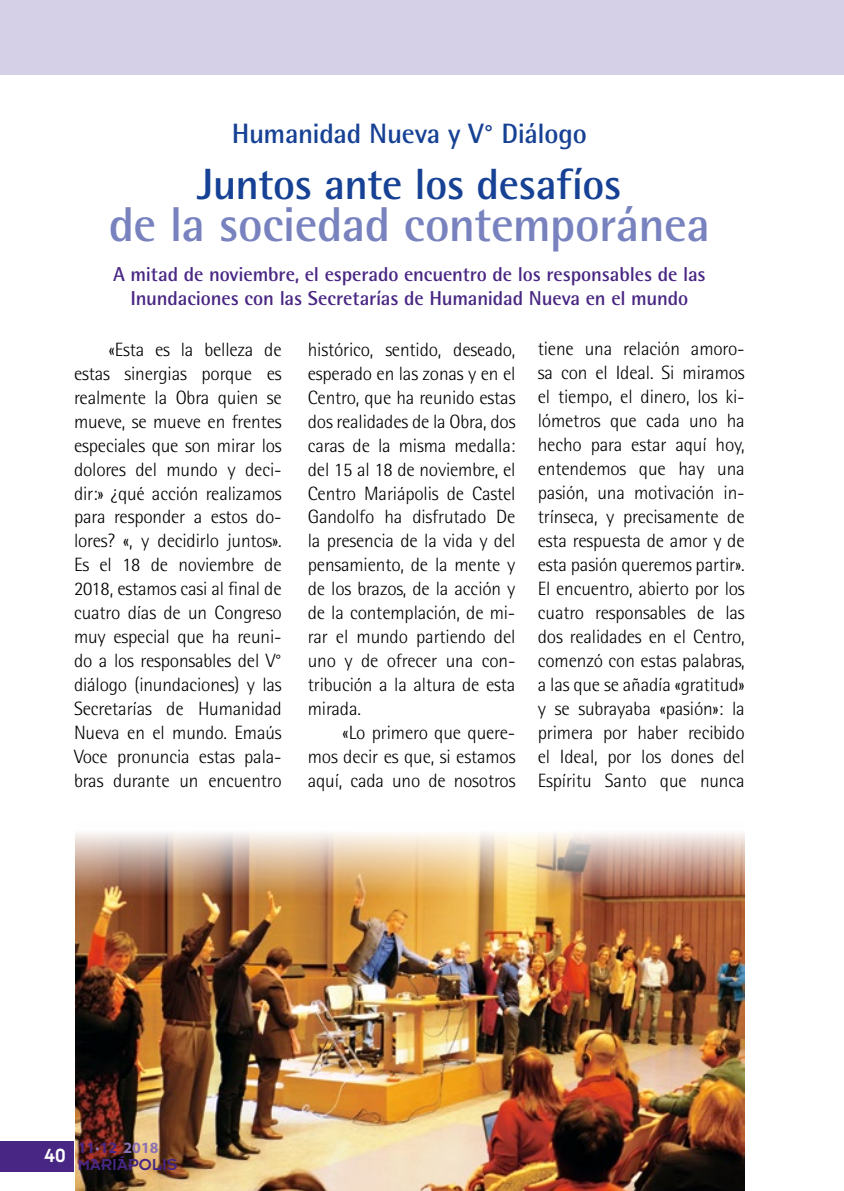
<style>
.page{position:relative;width:844px;height:1191px;background:#fff}
.page>*{position:absolute;margin:0;border:0;box-sizing:border-box;transform-origin:0 0}
.t1{font:700 49px "Rotis Semi Sans Std";letter-spacing:-.015em;color:#7882bf}
.t2{font:700 43.75px "Rotis Semi Sans Std";letter-spacing:-.015em;color:#164194}
.t3{font:700 28px "Rotis Semi Sans Std";letter-spacing:-.015em;color:#164194}
.t4{font:700 20.12px/24.5px "Rotis Semi Sans Std";letter-spacing:-.005em;color:#482683;text-align:center}
.t5{font:300 19.25px/24px "Rotis Semi Sans Std";letter-spacing:-.01em;color:#000;text-align:justify}
.t6{font:17.5px "Insignia LT Std";color:#482683}
.t7{font:700 15.75px "Myriad Pro";color:#482683}
.s1{font-weight:400;color:#8a71b1}
.s2{color:#8a71b1}
</style>
<div class="page">
<div style="left:0;top:0;width:843px;height:75px;background:#d6cfe8"></div>
<img style="left:75px;top:833px;width:669px;height:358px">
<div style="left:0;top:1140px;width:74px;height:31px;background:#482683"></div>
<h3 class="t3" style="left:232px;top:116px;width:356px">Humanidad Nueva y V° Diálogo</h3>
<h2 class="t2" style="left:197px;top:158px;width:425px">Juntos ante los desafíos</h2>
<h1 class="t1" style="left:109px;top:195px;width:602px">de la sociedad contemporánea</h1>
<p class="t4" style="left:113px;top:261px;width:594px">A mitad de noviembre, el esperado encuentro de los responsables de las<br>Inundaciones con las Secretarías de Humanidad Nueva en el mundo</p>
<p class="t5" style="left:308px;top:337px;width:209px">histórico, sentido, deseado, esperado en las zonas y en el Centro, que ha reunido estas dos realidades de la Obra, dos caras de la misma medalla: del 15 al 18 de noviembre, el Centro Mariápolis de Castel Gandolfo ha disfrutado De la presencia de la vida y del pensamiento, de la mente y de los brazos, de la acción y de la contemplación, de mi&shy;rar el mundo partiendo del uno y de ofrecer una con&shy;tribución a la altura de esta mirada.</p>
<p class="t5" style="left:308px;top:720px;width:209px;text-indent:35px">«Lo primero que quere&shy;mos decir es que, si estamos aquí, cada uno de nosotros</p>
<p class="t5" style="left:537px;top:337px;width:208px">tiene una relación amoro&shy;sa con el Ideal. Si miramos el tiempo, el dinero, los ki&shy;lómetros que cada uno ha hecho para estar aquí hoy, entendemos que hay una pasión, una motivación in&shy;trínseca, y precisamente de esta respuesta de amor y de esta pasión queremos partir».<br>El encuentro, abierto por los cuatro responsables de las dos realidades en el Centro, comenzó con estas palabras, a las que se añadía «gratitud» y se subrayaba «pasión»: la primera por haber recibido el Ideal, por los dones del Espíritu Santo que nunca</p>
<p class="t5" style="left:74px;top:337px;width:209px;text-indent:35px">«Esta es la belleza de estas sinergias porque es realmente la Obra quien se mueve, se mueve en frentes especiales que son mirar los dolores del mundo y deci&shy;dir:» ¿qué acción realizamos para responder a estos do&shy;lores? «, y decidirlo juntos».<br>Es el 18 de noviembre de 2018, estamos casi al final de cuatro días de un Congreso muy especial que ha reuni&shy;do a los responsables del V° diálogo (inundaciones) y las Secretarías de Humanidad Nueva en el mundo. Emaús Voce pronuncia estas pala&shy;bras durante un encuentro</p>
<p class="t7" style="left:78px;top:1137px;width:82px">11<span class="s1">•</span>12 <span class="s2">2018</span></p>
<p class="t6" style="left:44px;top:1155px;width:135px"><sup>40</sup> MARIÁPOLIS</p>
</div>
